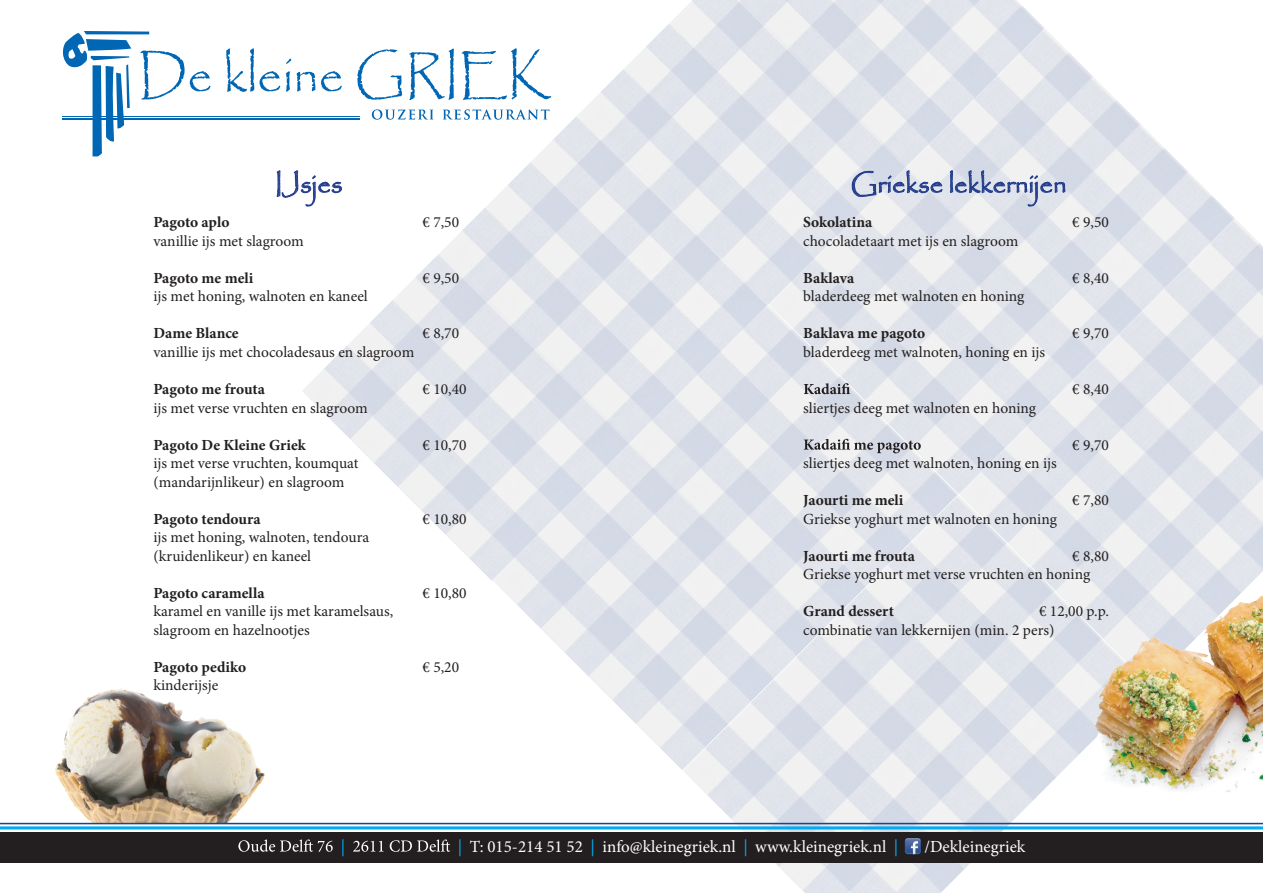
<style>
.page{position:relative;width:1263px;height:893px;background:#fff}
.page>*{position:absolute;margin:0;border:0;box-sizing:border-box;transform-origin:0 0}
.t1{font:26.25px "Papyrus";color:#253f8e}
.t2{font:16.95px "Minion Pro";color:#fff}
.t3{font:16.95px "Minion Pro";color:#00aeef}
.t4{font:15.45px/18.5px "Minion Pro";color:#231f20}
.t5{font:700 15.45px "Minion Pro";color:#231f20}
.s1{color:#00aeef}
</style>
<div class="page">
<img style="left:38px;top:688px;width:254px;height:135px">
<img style="left:579px;top:0;width:137px;height:114px">
<img style="left:768px;top:167px;width:191px;height:327px">
<img style="left:716px;top:0;width:328px;height:167px">
<img style="left:906px;top:28px;width:328px;height:329px">
<img style="left:959px;top:356px;width:304px;height:199px">
<img style="left:1096px;top:218px;width:167px;height:329px">
<img style="left:302px;top:254px;width:190px;height:327px">
<img style="left:492px;top:443px;width:190px;height:327px">
<img style="left:439px;top:114px;width:329px;height:329px">
<img style="left:629px;top:304px;width:329px;height:329px">
<img style="left:682px;top:632px;width:329px;height:261px">
<img style="left:820px;top:494px;width:329px;height:329px">
<svg style="left:276px;top:170px;width:66px;height:37px"></svg>
<svg style="left:851px;top:170px;width:92px;height:29px;background:#bec5d9"></svg>
<svg style="left:949px;top:170px;width:117px;height:37px;background:#c3c9dc"></svg>
<svg style="left:804px;top:383px;width:46px;height:11px"></svg>
<svg style="left:804px;top:439px;width:117px;height:14px"></svg>
<svg style="left:226px;top:48px;width:28px;height:44px"></svg>
<svg style="left:260px;top:71px;width:20px;height:20px"></svg>
<svg style="left:286px;top:59px;width:56px;height:33px"></svg>
<svg style="left:357px;top:49px;width:45px;height:51px"></svg>
<svg style="left:409px;top:48px;width:45px;height:52px"></svg>
<svg style="left:462px;top:48px;width:89px;height:52px"></svg>
<svg style="left:372px;top:109px;width:62px;height:11px"></svg>
<svg style="left:443px;top:109px;width:106px;height:11px"></svg>
<hr style="left:62px;top:116px;width:298px;height:1px;background:#0166b3">
<hr style="left:62px;top:118px;width:298px;height:1px;background:#0166b3">
<svg style="left:63px;top:31px;width:147px;height:125px"></svg>
<div style="left:0;top:832px;width:1263px;height:30px;background:#231f20"></div>
<svg style="left:238px;top:839px;width:95px;height:13px"></svg>
<svg style="left:353px;top:839px;width:97px;height:13px"></svg>
<hr style="left:0;top:826px;width:1263px;height:3px;background:#00aeef">
<hr style="left:0;top:823px;width:1263px;height:1px;background:#253f8e">
<svg style="left:905px;top:838px;width:16px;height:16px"></svg>
<img style="left:1081px;top:555px;width:182px;height:252px">
<h1 class="t1" style="left:275px;top:168px;width:69px">IJsjes</h1>
<h1 class="t1" style="left:851px;top:168px;width:217px">Griekse lekkernijen</h1>
<p class="t5" style="left:803px;top:211px;width:71px">Sokolatina</p>
<p class="t4" style="left:1072px;top:213px;width:38px">€ 9,50</p>
<p class="t4" style="left:803px;top:232px;width:217px">chocoladetaart met ijs en slagroom</p>
<p class="t5" style="left:803px;top:267px;width:53px">Baklava</p>
<p class="t4" style="left:1072px;top:269px;width:38px">€ 8,40</p>
<p class="t4" style="left:803px;top:287px;width:223px">bladerdeeg met walnoten en honing</p>
<p class="t5" style="left:803px;top:323px;width:124px">Baklava me pagoto</p>
<p class="t4" style="left:1072px;top:324px;width:38px">€ 9,70</p>
<p class="t4" style="left:803px;top:343px;width:243px">bladerdeeg met walnoten, honing en ijs</p>
<p class="t4" style="left:1072px;top:380px;width:38px">€ 8,40</p>
<p class="t4" style="left:803px;top:398px;width:234px">sliertjes deeg met walnoten en honing</p>
<p class="t4" style="left:1072px;top:435px;width:38px">€ 9,70</p>
<p class="t4" style="left:803px;top:454px;width:255px">sliertjes deeg met walnoten, honing en ijs</p>
<p class="t5" style="left:803px;top:489px;width:102px">Jaourti me meli</p>
<p class="t4" style="left:1072px;top:491px;width:38px">€ 7,80</p>
<p class="t4" style="left:803px;top:510px;width:255px">Griekse yoghurt met walnoten en honing</p>
<p class="t5" style="left:803px;top:545px;width:113px">Jaourti me frouta</p>
<p class="t5" style="left:153px;top:211px;width:78px">Pagoto aplo</p>
<p class="t4" style="left:422px;top:213px;width:38px">€ 7,50</p>
<p class="t4" style="left:153px;top:232px;width:152px">vanillie ijs met slagroom</p>
<p class="t5" style="left:153px;top:267px;width:101px">Pagoto me meli</p>
<p class="t4" style="left:422px;top:269px;width:38px">€ 9,50</p>
<p class="t4" style="left:153px;top:287px;width:216px">ijs met honing, walnoten en kaneel</p>
<p class="t5" style="left:153px;top:323px;width:87px">Dame Blance</p>
<p class="t4" style="left:422px;top:324px;width:38px">€ 8,70</p>
<p class="t4" style="left:153px;top:343px;width:262px">vanillie ijs met chocoladesaus en slagroom</p>
<p class="t5" style="left:153px;top:378px;width:113px">Pagoto me frouta</p>
<p class="t4" style="left:422px;top:380px;width:46px">€ 10,40</p>
<p class="t4" style="left:153px;top:398px;width:216px">ijs met verse vruchten en slagroom</p>
<p class="t5" style="left:153px;top:434px;width:154px">Pagoto De Kleine Griek</p>
<p class="t4" style="left:422px;top:435px;width:46px">€ 10,70</p>
<p class="t4" style="left:153px;top:454px;width:207px">ijs met verse vruchten, koumquat (mandarijnlikeur) en slagroom</p>
<p class="t5" style="left:153px;top:508px;width:109px">Pagoto tendoura</p>
<p class="t4" style="left:422px;top:510px;width:46px">€ 10,80</p>
<p class="t4" style="left:153px;top:528px;width:217px">ijs met honing, walnoten, tendoura (kruidenlikeur) en kaneel</p>
<p class="t5" style="left:153px;top:582px;width:113px">Pagoto caramella</p>
<p class="t4" style="left:422px;top:584px;width:46px">€ 10,80</p>
<p class="t4" style="left:153px;top:602px;width:241px">karamel en vanille ijs met karamelsaus, slagroom en hazelnootjes</p>
<p class="t5" style="left:153px;top:656px;width:94px">Pagoto pediko</p>
<p class="t4" style="left:422px;top:658px;width:38px">€ 5,20</p>
<p class="t4" style="left:153px;top:676px;width:66px">kinderijsje</p>
<p class="t4" style="left:803px;top:547px;width:307px;text-indent:269px">€ 8,80<br>Griekse yoghurt met verse vruchten en honing</p>
<p class="t5" style="left:803px;top:600px;width:92px">Grand dessert</p>
<p class="t4" style="left:803px;top:602px;width:307px;text-indent:236px">€ 12,00 p.p. combinatie van lekkernijen (min. 2 pers)</p>
<p class="t3" style="left:341px;top:835px;width:6px">|</p>
<p class="t2" style="left:458px;top:835px;width:442px"><span class="s1">|</span> T: 015-214 51 52 <span class="s1">|</span> info@kleinegriek.nl <span class="s1">|</span> www.kleinegriek.nl <span class="s1">|</span></p>
<p class="t2" style="left:924px;top:835px;width:102px">/Dekleinegriek</p>
</div>
